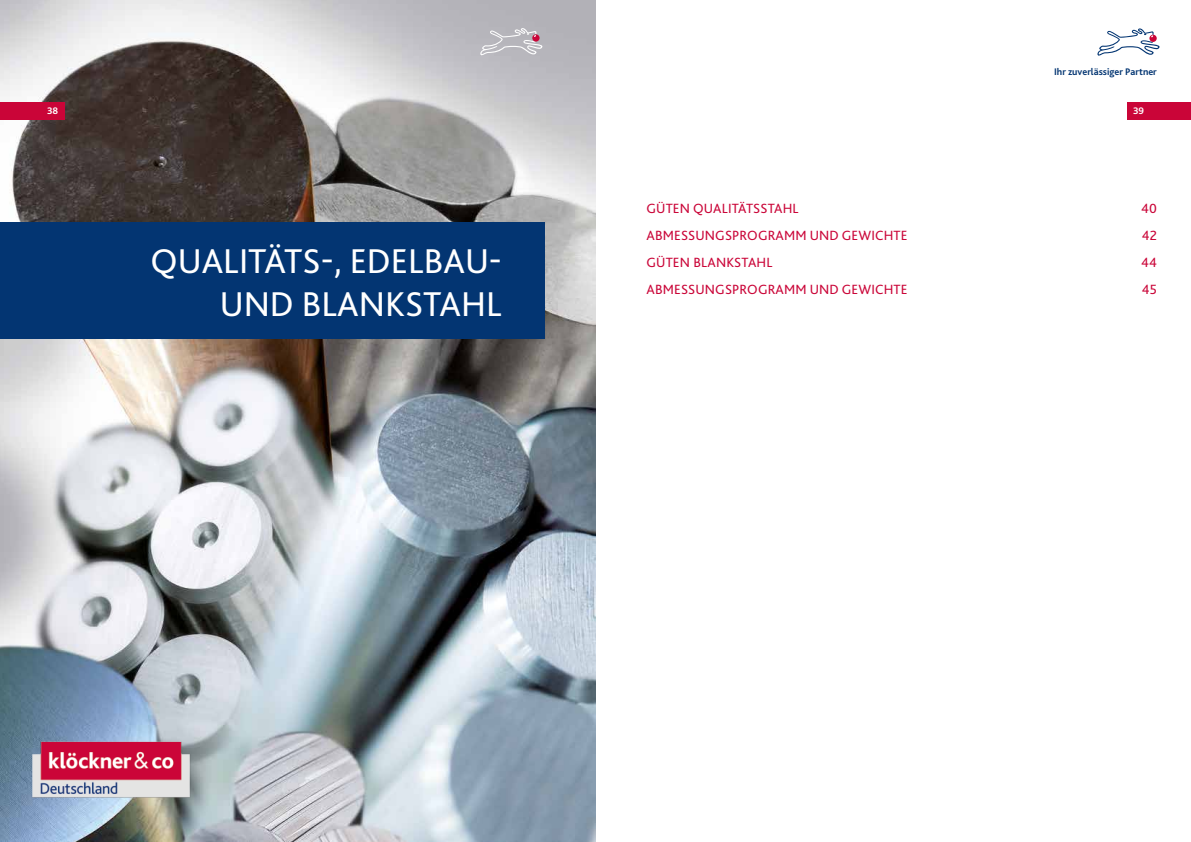
<style>
.page{position:relative;width:1191px;height:842px;background:#fff}
.page>*{position:absolute;margin:0;border:0;box-sizing:border-box;transform-origin:0 0}
.t1{font:36px/43.2px "Kl Bliss";color:#fff;text-align:right}
.t2{font:14px "Kl Bliss";letter-spacing:.01em;color:#ca0538}
.t3{font:700 10px "Kl Bliss";color:#033572}
.t4{font:700 10px "Kl Bliss";color:#fff}
</style>
<div class="page">
<div style="left:1127px;top:102px;width:64px;height:18px;background:#ca0538"></div>
<svg style="left:1097px;top:28px;width:62px;height:28px"></svg>
<img style="left:0;top:0;width:596px;height:842px">
<div style="left:0;top:102px;width:64px;height:18px;background:#ca0538"></div>
<div style="left:0;top:223px;width:544px;height:116px;background:#033572"></div>
<svg style="left:480px;top:28px;width:62px;height:27px;background:#c2bdc3"></svg>
<img style="left:25px;top:733px;width:172px;height:68px">
<p class="t4" style="left:47px;top:105px;width:13px">38</p>
<h1 class="t1" style="left:150px;top:238px;width:353px">QUALITÄTS-, EDELBAU-<br>UND BLANKSTAHL</h1>
<p class="t3" style="left:1054px;top:65px;width:104px">Ihr zuverlässiger Partner</p>
<p class="t4" style="left:1133px;top:105px;width:13px">39</p>
<p class="t2" style="left:646px;top:200px;width:154px">GÜTEN QUALITÄTSSTAHL</p>
<p class="t2" style="left:1141px;top:200px;width:17px">40</p>
<p class="t2" style="left:646px;top:227px;width:262px">ABMESSUNGSPROGRAMM UND GEWICHTE</p>
<p class="t2" style="left:1141px;top:227px;width:17px">42</p>
<p class="t2" style="left:646px;top:254px;width:127px">GÜTEN BLANKSTAHL</p>
<p class="t2" style="left:1141px;top:254px;width:17px">44</p>
<p class="t2" style="left:646px;top:281px;width:262px">ABMESSUNGSPROGRAMM UND GEWICHTE</p>
<p class="t2" style="left:1141px;top:281px;width:17px">45</p>
</div>
